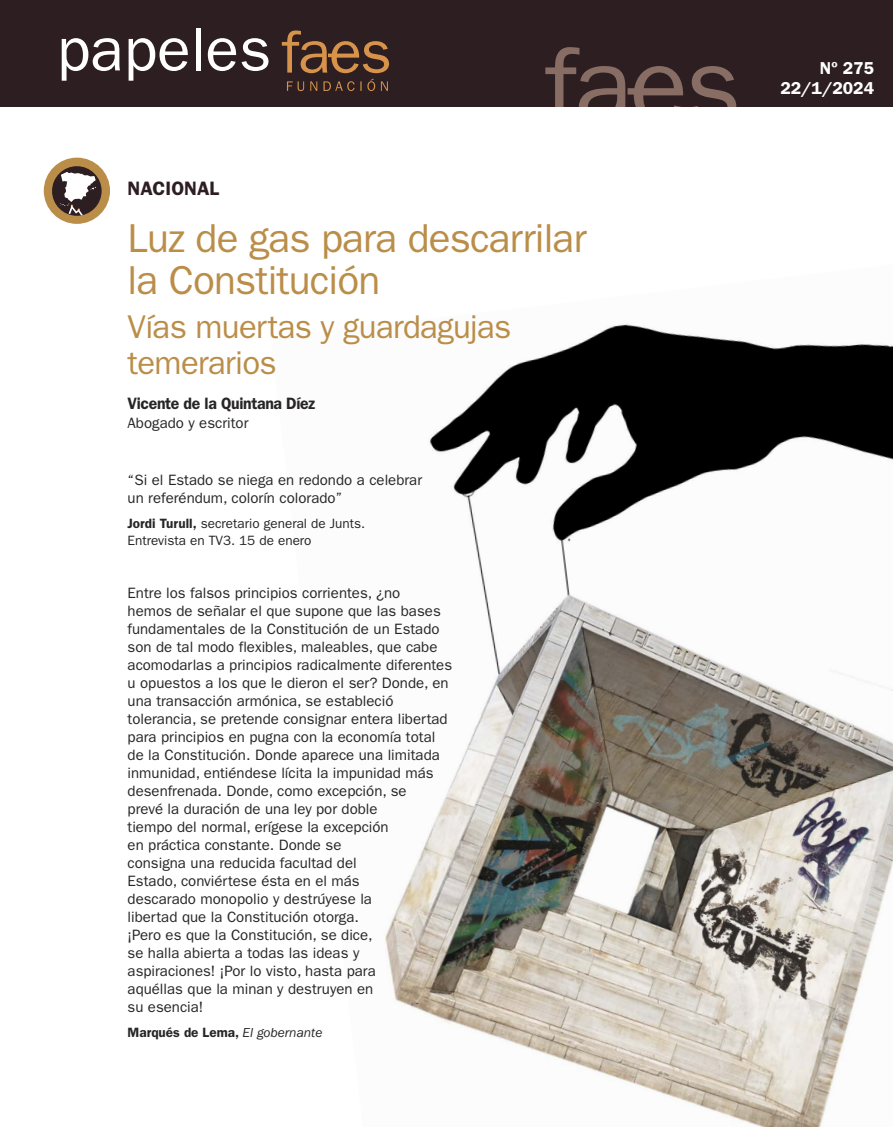
<style>
.page{position:relative;width:893px;height:1127px;background:#fff}
.page>*{position:absolute;margin:0;border:0;box-sizing:border-box;transform-origin:0 0}
.t1{font:61.95px "Franklin Gothic";color:#fff}
.t2{font:40.5px/42px "Franklin Gothic";letter-spacing:-.02em;color:#ba8e49}
.t3{font:33px/36px "Franklin Gothic";letter-spacing:-.02em;color:#ba8e49}
.t4{font:600 19.5px "Franklin Gothic";color:#2d1e22}
.t5{font:600 17.4px/20.9px "Franklin Gothic";color:#fff;text-align:right}
.t6{font:600 16.5px "Franklin Gothic";letter-spacing:-.02em;color:#272526;scale:.96 1}
.t7{font:15px/18px "Franklin Gothic";color:#272526}
.t8{font:13.5px/16.5px "Franklin Gothic";color:#272526}
.t9{font:600 13.5px "Franklin Gothic";color:#272526}
.s1{font-weight:600}
.s2{font-weight:400;font-style:italic}
</style>
<div class="page">
<img style="left:385px;top:324px;width:508px;height:803px">
<div style="left:0;top:0;width:893px;height:106px;background:#2d1e22"></div>
<svg style="left:282px;top:31px;width:107px;height:60px"></svg>
<svg style="left:545px;top:47px;width:191px;height:59px"></svg>
<div style="left:44px;top:158px;width:66px;height:66px;background:#ba8e49;border-radius:50%"></div>
<div style="left:52px;top:166px;width:50px;height:50px;background:#2d1e22;border-radius:50%"></div>
<svg style="left:60px;top:172px;width:36px;height:44px"></svg>
<h1 class="t1" style="left:57px;top:14px;width:216px">papeles</h1>
<h3 class="t4" style="left:128px;top:177px;width:93px">NACIONAL</h3>
<h2 class="t2" style="left:128px;top:217px;width:461px">Luz de gas para descarrilar la Constitución</h2>
<h3 class="t3" style="left:128px;top:309px;width:385px">Vías muertas y guardagujas temerarios</h3>
<p class="t6" style="left:128px;top:393px;width:197px">Vicente de la Quintana Díez</p>
<p class="t7" style="left:128px;top:414px;width:122px">Abogado y escritor</p>
<p class="t7" style="left:128px;top:471px;width:296px">“Si el Estado se niega en redondo a celebrar un referéndum, colorín colorado”</p>
<p class="t8" style="left:128px;top:515px;width:239px"><span class="s1">Jordi Turull,</span> secretario general de Junts.<br>Entrevista en TV3. 15 de enero</p>
<p class="t7" style="left:128px;top:584px;width:326px">Entre los falsos principios corrientes, ¿no<br>hemos de señalar el que supone que las bases fundamentales de la Constitución de un Estado son de tal modo flexibles, maleables, que cabe acomodarlas a principios radicalmente diferentes u opuestos a los que le dieron el ser? Donde, en una transacción armónica, se estableció tolerancia, se pretende consignar entera libertad para principios en pugna con la economía total de la Constitución. Donde aparece una limitada inmunidad, entiéndese lícita la impunidad más desenfrenada. Donde, como excepción, se<br>prevé la duración de una ley por doble<br>tiempo del normal, erígese la excepción<br>en práctica constante. Donde se<br>consigna una reducida facultad del<br>Estado, conviértese ésta en el más<br>descarado monopolio y destrúyese la<br>libertad que la Constitución otorga.<br>¡Pero es que la Constitución, se dice,<br>se halla abierta a todas las ideas y<br>aspiraciones! ¡Por lo visto, hasta para<br>aquéllas que la minan y destruyen en<br>su esencia!</p>
<p class="t9" style="left:128px;top:1024px;width:196px">Marqués de Lema, <span class="s2">El gobernante</span></p>
<p class="t5" style="left:780px;top:57px;width:95px">Nº 275<br>22/1/2024</p>
</div>
